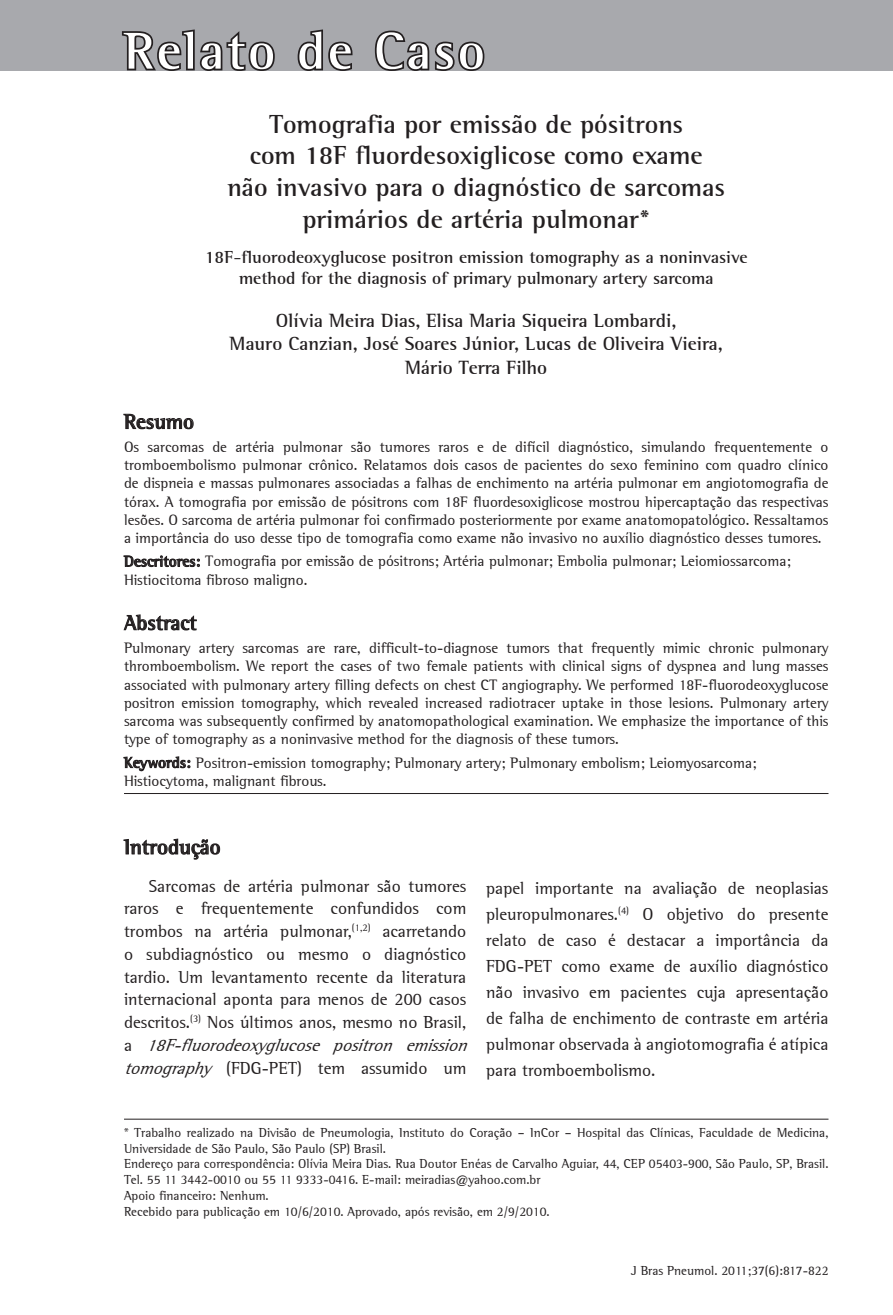
<style>
.page{position:relative;width:893px;height:1315px;background:#fff}
.page>*{position:absolute;margin:0;border:0;box-sizing:border-box;transform-origin:0 0}
.t1{font:700 52.5px "Libre Semi Serif S Si";letter-spacing:.05em;color:#fff}
.Título___1o_idioma{font:700 26.25px/31.5px "Libre Semi Serif S Si";color:#231f20;text-align:center}
.Resumo___título{font:700 21px "Libre Semi Serif S Si";color:#231f20}
.Sub-título___1o_níve{font:700 21px "Libre Semi Serif S Si";color:#231f20}
.Autores{font:700 19.25px/23.1px "Libre Semi Serif S Si";color:#231f20;text-align:center}
.Corpo{font:17.5px/22.8px "Libre Semi Serif S Si";color:#231f20;text-align:justify}
.Título___2o_idioma{font:700 17.5px/21px "Libre Semi Serif S Si";color:#231f20;text-align:center}
.Resumo{font:15.22px/18.2px "Libre Semi Serif S Si";color:#231f20;text-align:justify}
.Palavras-chave{font:15.22px/18.2px "Libre Semi Serif S Si";color:#231f20}
.Endereço{font:13.12px/15.8px "Libre Semi Serif S Si";color:#231f20}
.rodapé{font:13.12px "Libre Semi Serif S Si";color:#231f20}
.s1{font-weight:700}
.s2{font-style:italic}
</style>
<div class="page">
<div style="left:0;top:0;width:893px;height:70px;background:#a8a9ad"></div>
<svg style="left:124px;top:838px;width:96px;height:21px"></svg>
<svg style="left:124px;top:414px;width:69px;height:15px"></svg>
<svg style="left:124px;top:556px;width:76px;height:11px"></svg>
<svg style="left:124px;top:615px;width:72px;height:15px"></svg>
<svg style="left:124px;top:756px;width:66px;height:15px"></svg>
<hr style="left:124px;top:1118px;width:704px;height:1px;background:#231f20">
<hr style="left:124px;top:793px;width:704px;height:1px;background:#231f20">
<svg style="left:120px;top:29px;width:157px;height:42px"></svg>
<svg style="left:295px;top:29px;width:59px;height:42px"></svg>
<svg style="left:373px;top:30px;width:114px;height:41px"></svg>
<h1 class="t1" style="left:124px;top:19px;width:362px">Relato de Caso</h1>
<p class="Título___1o_idioma" style="left:227px;top:108px;width:499px">Tomografia por emissão de pósitrons<br>com 18F fluordesoxiglicose como exame não invasivo para o diagnóstico de sarcomas primários de artéria pulmonar*</p>
<p class="Título___2o_idioma" style="left:205px;top:247px;width:544px">18F-fluorodeoxyglucose positron emission tomography as a noninvasive method for the diagnosis of primary pulmonary artery sarcoma</p>
<p class="Autores" style="left:230px;top:309px;width:495px">Olívia Meira Dias, Elisa Maria Siqueira Lombardi,<br>Mauro Canzian, José Soares Júnior, Lucas de Oliveira Vieira,<br>Mário Terra Filho</p>
<p class="Resumo___título" style="left:124px;top:409px;width:72px">Resumo</p>
<p class="Resumo" style="left:124px;top:437px;width:706px">Os sarcomas de artéria pulmonar são tumores raros e de difícil diagnóstico, simulando frequentemente o tromboembolismo pulmonar crônico. Relatamos dois casos de pacientes do sexo feminino com quadro clínico de dispneia e massas pulmonares associadas a falhas de enchimento na artéria pulmonar em angiotomografia de tórax. A tomografia por emissão de pósitrons com 18F fluordesoxiglicose mostrou hipercaptação das respectivas lesões. O sarcoma de artéria pulmonar foi confirmado posteriormente por exame anatomopatológico. Ressaltamos a importância do uso desse tipo de tomografia como exame não invasivo no auxílio diagnóstico desses tumores.</p>
<p class="Palavras-chave" style="left:124px;top:552px;width:668px"><span class="s1">Descritores:</span> Tomografia por emissão de pósitrons; Artéria pulmonar; Embolia pulmonar; Leiomiossarcoma;<br>Histiocitoma fibroso maligno.</p>
<p class="Resumo___título" style="left:124px;top:610px;width:74px">Abstract</p>
<p class="Resumo" style="left:124px;top:638px;width:706px">Pulmonary artery sarcomas are rare, difficult-to-diagnose tumors that frequently mimic chronic pulmonary thromboembolism. We report the cases of two female patients with clinical signs of dyspnea and lung masses associated with pulmonary artery filling defects on chest CT angiography. We performed 18F-fluorodeoxyglucose positron emission tomography, which revealed increased radiotracer uptake in those lesions. Pulmonary artery sarcoma was subsequently confirmed by anatomopathological examination. We emphasize the importance of this type of tomography as a noninvasive method for the diagnosis of these tumors.</p>
<p class="Palavras-chave" style="left:124px;top:753px;width:634px"><span class="s1">Keywords:</span> Positron-emission tomography; Pulmonary artery; Pulmonary embolism; Leiomyosarcoma;<br>Histiocytoma, malignant fibrous.</p>
<p class="Sub-título___1o_níve" style="left:124px;top:834px;width:98px">Introdução</p>
<p class="Corpo" style="left:124px;top:874px;width:351px;text-align:left;text-indent:25px">Sarcomas de artéria pulmonar são tumores raros e frequentemente confundidos com trombos na artéria pulmonar,<sup>(1,2)</sup> acarretando o subdiagnóstico ou mesmo o diagnóstico tardio. Um levantamento recente da literatura internacional aponta para menos de 200 casos descritos.<sup>(3)</sup> Nos últimos anos, mesmo no Brasil, a <span class="s2">18F-fluorodeoxyglucose positron emission tomography</span> (FDG-PET) tem assumido um</p>
<p class="Corpo" style="left:486px;top:874px;width:344px;line-height:26.1px">papel importante na avaliação de neoplasias pleuropulmonares.<sup>(4)</sup> O objetivo do presente relato de caso é destacar a importância da FDG-PET como exame de auxílio diagnóstico não invasivo em pacientes cuja apresentação de falha de enchimento de contraste em artéria pulmonar observada à angiotomografia é atípica para tromboembolismo.</p>
<p class="Endereço" style="left:124px;top:1124px;width:706px">* Trabalho realizado na Divisão de Pneumologia, Instituto do Coração – InCor – Hospital das Clínicas, Faculdade de Medicina,<br>Universidade de São Paulo, São Paulo (SP) Brasil.</p>
<p class="Endereço" style="left:124px;top:1156px;width:706px">Endereço para correspondência: Olívia Meira Dias. Rua Doutor Enéas de Carvalho Aguiar, 44, CEP 05403-900, São Paulo, SP, Brasil.</p>
<p class="Endereço" style="left:124px;top:1171px;width:418px">Tel. 55 11 3442-0010 ou 55 11 9333-0416. E-mail: meiradias@yahoo.com.br</p>
<p class="Endereço" style="left:124px;top:1187px;width:146px">Apoio financeiro: Nenhum.</p>
<p class="Endereço" style="left:124px;top:1203px;width:427px">Recebido para publicação em 10/6/2010. Aprovado, após revisão, em 2/9/2010.</p>
<p class="rodapé" style="left:631px;top:1263px;width:199px">J Bras Pneumol. 2011;37(6):817-822</p>
</div>
